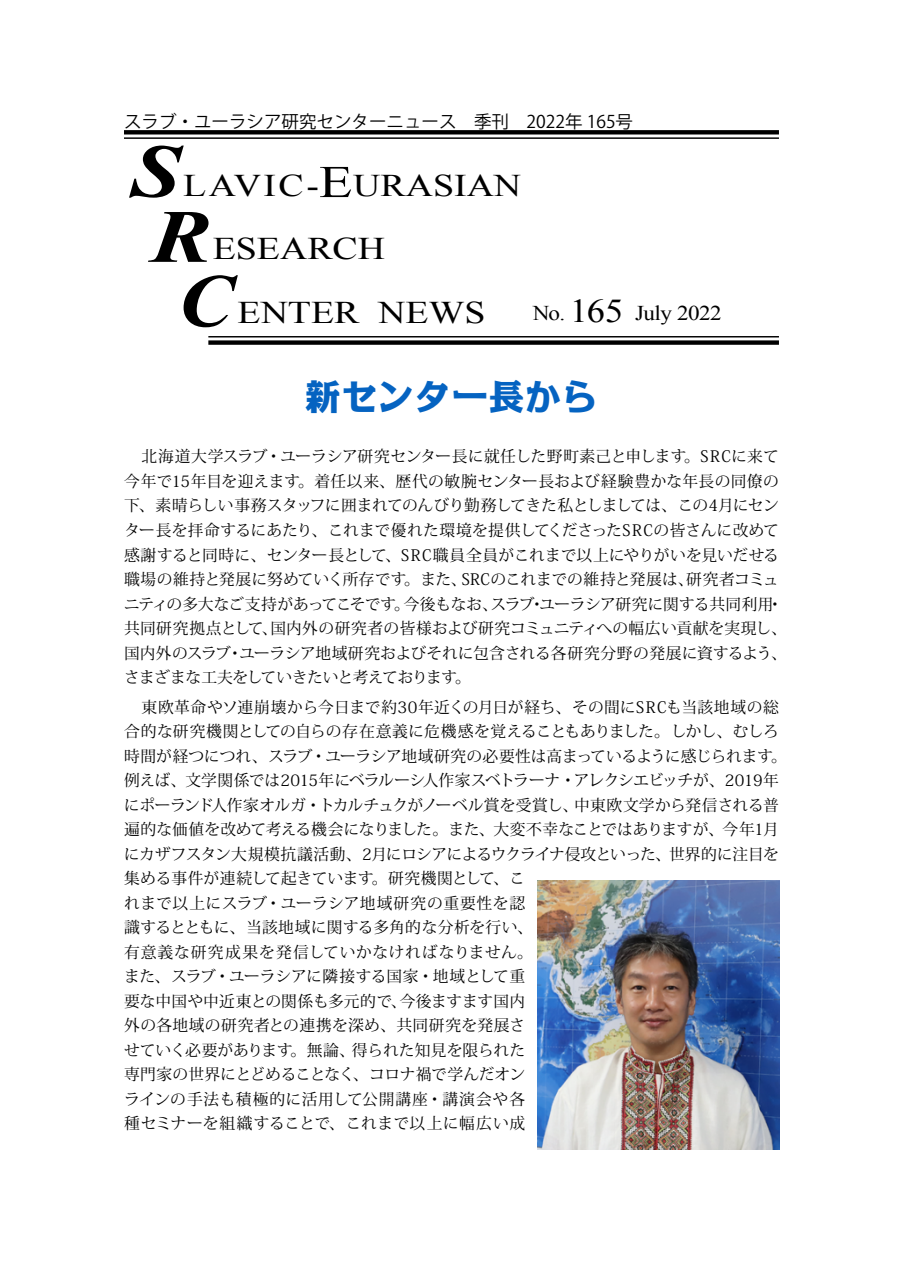
<style>
.page{position:relative;width:903px;height:1275px;background:#fff}
.page>*{position:absolute;margin:0;border:0;box-sizing:border-box;transform-origin:0 0}
.t1{font:italic 700 75.25px "Times New Roman";color:#000;scale:1.2 1}
.t2{font:italic 700 75.25px "Times New Roman";color:#000;scale:1.1 1}
.t3{font:45.5px "Times New Roman";color:#000;scale:1.2 1}
.t4{font:800 35px "Kakumin Pro";letter-spacing:.05em;color:#0563c1}
.t5{font:31.5px/63px "Times New Roman";color:#000;scale:1.2 1}
.t6{font:21px "Times New Roman";letter-spacing:-.02em;color:#000;scale:1.1 1}
.t7{font:17.5px "Koz Go Pro";color:#000}
.t8{font:15.75px/24.5px "Koz Min Pro";color:#000}
.s1{font-size:33.25px}
</style>
<div class="page">
<svg style="left:124px;top:130px;width:655px;height:4px;background:#070707"></svg>
<hr style="left:124px;top:137px;width:655px;height:2px;background:#000">
<hr style="left:208px;top:336px;width:571px;height:1px;background:#000">
<div style="left:208px;top:340px;width:571px;height:5px;background:#000"></div>
<img style="left:537px;top:881px;width:242px;height:269px">
<p class="t7" style="left:124px;top:110px;width:511px">スラブ・ユーラシア研究センターニュース　季刊　2022年 165号</p>
<h1 class="t1" style="left:131px;top:119px;width:43px">S</h1>
<h2 class="t3" style="left:319px;top:151px;width:29px">E</h2>
<h3 class="t5" style="left:213px;top:154px;width:258px;text-indent:-30px">LAVIC- URASIAN<br>ESEARCH</h3>
<h1 class="t2" style="left:178px;top:248px;width:52px">C</h1>
<h1 class="t1" style="left:151px;top:184px;width:52px">R</h1>
<h3 class="t5" style="left:238px;top:281px;width:208px">ENTER NEWS</h3>
<h3 class="t6" style="left:533px;top:299px;width:173px">No. <span class="s1">165</span> July 2022</h3>
<h3 class="t4" style="left:305px;top:369px;width:294px">新センター長から</h3>
<p class="t8" style="left:124px;top:444px;width:664px;text-indent:17px">北海道大学スラブ・ユーラシア研究センター長に就任した野町素己と申します。SRCに来て今年で15年目を迎えます。着任以来、歴代の敏腕センター長および経験豊かな年長の同僚の下、素晴らしい事務スタッフに囲まれてのんびり勤務してきた私としましては、この4月にセンター長を拝命するにあたり、これまで優れた環境を提供してくださったSRCの皆さんに改めて感謝すると同時に、センター長として、SRC職員全員がこれまで以上にやりがいを見いだせる職場の維持と発展に努めていく所存です。また、SRCのこれまでの維持と発展は、研究者コミュニティの多大なご支持があってこそです。今後もなお、スラブ・ユーラシア研究に関する共同利用・共同研究拠点として、国内外の研究者の皆様および研究コミュニティへの幅広い貢献を実現し、国内外のスラブ・ユーラシア地域研究およびそれに包含される各研究分野の発展に資するよう、さまざまな工夫をしていきたいと考えております。</p>
<p class="t8" style="left:124px;top:694px;width:664px;text-indent:17px">東欧革命やソ連崩壊から今日まで約30年近くの月日が経ち、その間にSRCも当該地域の総合的な研究機関としての自らの存在意義に危機感を覚えることもありました。しかし、むしろ時間が経つにつれ、スラブ・ユーラシア地域研究の必要性は高まっているように感じられます。例えば、文学関係では2015年にベラルーシ人作家スベトラーナ・アレクシエビッチが、2019年にポーランド人作家オルガ・トカルチュクがノーベル賞を受賞し、中東欧文学から発信される普遍的な価値を改めて考える機会になりました。また、大変不幸なことではありますが、今年1月にカザフスタン大規模抗議活動、2月にロシアによるウクライナ侵攻といった、世界的に注目を集める事件が連続して起きています。研究機関として、こ<br>れまで以上にスラブ・ユーラシア地域研究の重要性を認<br>識するとともに、当該地域に関する多角的な分析を行い、<br>有意義な研究成果を発信していかなければなりません。<br>また、スラブ・ユーラシアに隣接する国家・地域として重<br>要な中国や中近東との関係も多元的で、今後ますます国内<br>外の各地域の研究者との連携を深め、共同研究を発展さ<br>せていく必要があります。無論、得られた知見を限られた<br>専門家の世界にとどめることなく、コロナ禍で学んだオン<br>ラインの手法も積極的に活用して公開講座・講演会や各<br>種セミナーを組織することで、これまで以上に幅広い成</p>
</div>
